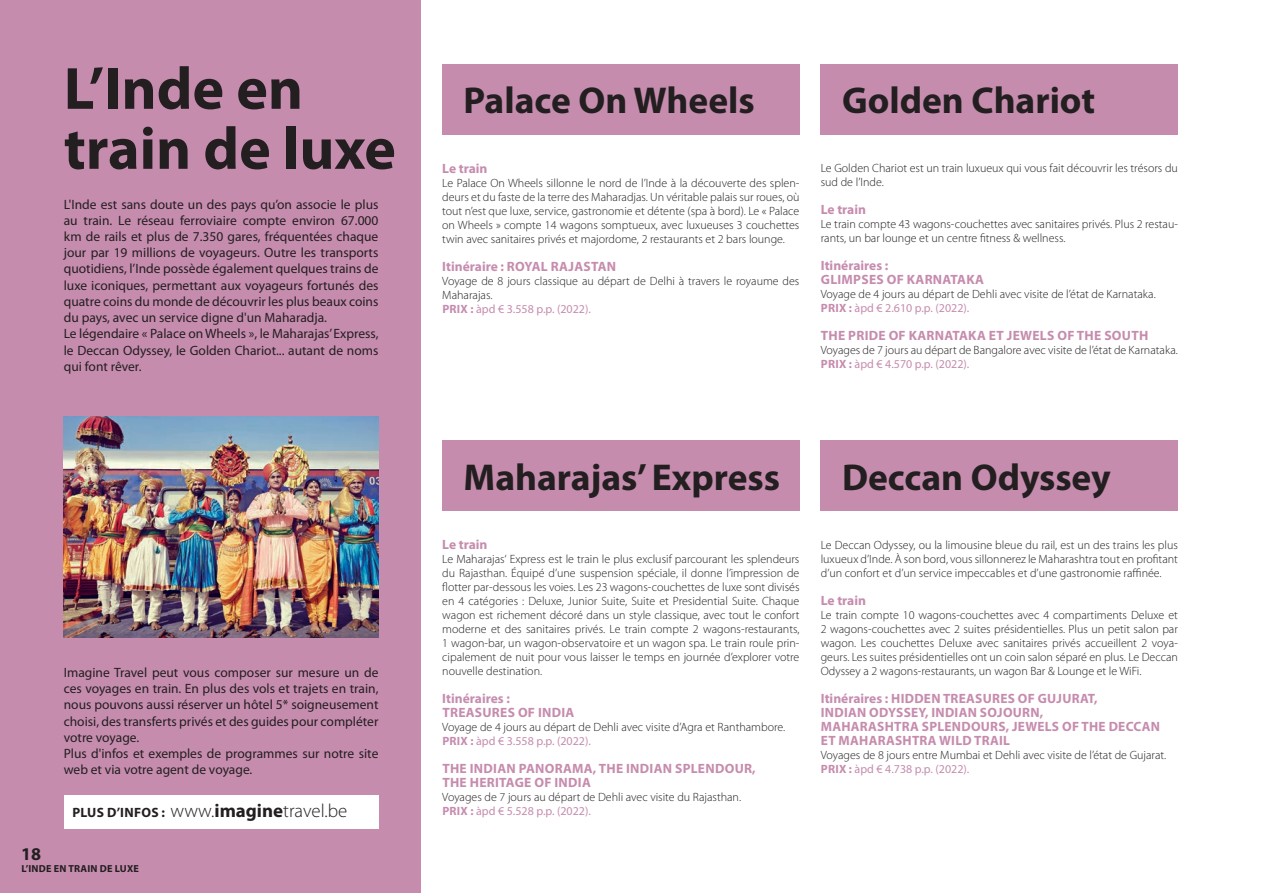
<style>
.page{position:relative;width:1263px;height:893px;background:#fff}
.page>*{position:absolute;margin:0;border:0;box-sizing:border-box;transform-origin:0 0}
.t1{font:700 60px/60px "Myriad Pro";color:#231f20}
.t2{font:700 37.5px "Myriad Pro";color:#231f20}
.t3{font:300 18.9px "Myriad Pro";color:#231f20}
.t4{font:700 18px "Myriad Pro";color:#231f20}
.t5{font:13.5px/16.2px "Myriad Pro";color:#231f20}
.t6{font:700 13.5px/14px "Myriad Pro";letter-spacing:.02em;color:#c68cae}
.t7{font:700 13.5px "Myriad Pro";color:#c68cae}
.t8{font:300 12px/14px "Myriad Pro";color:#231f20}
.t9{font:700 10.2px "Myriad Pro";letter-spacing:.02em;color:#231f20}
.s1{font-weight:700;font-size:13.5px}
.s2{font-weight:700}
.s3{font-weight:700;color:#c68cae}
.s4{font-weight:400;color:#c68cae}
</style>
<div class="page">
<div style="left:0;top:0;width:421px;height:893px;background:#c68cae"></div>
<div style="left:64px;top:795px;width:314px;height:34px;background:#fff"></div>
<div style="left:442px;top:64px;width:357px;height:70px;background:#c68cae"></div>
<div style="left:442px;top:441px;width:357px;height:70px;background:#c68cae"></div>
<div style="left:821px;top:441px;width:357px;height:70px;background:#c68cae"></div>
<div style="left:821px;top:64px;width:357px;height:70px;background:#c68cae"></div>
<img style="left:64px;top:417px;width:314px;height:220px">
<h1 class="t1" style="left:64px;top:59px;width:334px">L’Inde en train de luxe</h1>
<p class="t5" style="left:64px;top:196px;width:316px">L'Inde est sans doute un des pays qu’on associe le plus au train. Le réseau ferroviaire compte environ 67.000 km de rails et plus de 7.350 gares, fréquentées chaque jour par 19 millions de voyageurs. Outre les transports quotidiens, l’Inde possède également quelques trains de luxe iconiques, permettant aux voyageurs fortunés des quatre coins du monde de découvrir les plus beaux coins du pays, avec un service digne d'un Maharadja.<br>Le légendaire « Palace on Wheels », le Maharajas’ Express, le Deccan Odyssey, le Golden Chariot... autant de noms qui font rêver.</p>
<p class="t5" style="left:64px;top:665px;width:316px">Imagine Travel peut vous composer sur mesure un de ces voyages en train. En plus des vols et trajets en train, nous pouvons aussi réserver un hôtel 5* soigneusement choisi, des transferts privés et des guides pour compléter votre voyage.<br>Plus d'infos et exemples de programmes sur notre site web et via votre agent de voyage.</p>
<h3 class="t3" style="left:72px;top:801px;width:276px"><span class="s1">PLUS D’INFOS :</span> www.<span class="s2">imagine</span>travel.be</h3>
<h3 class="t4" style="left:21px;top:843px;width:21px">18</h3>
<p class="t9" style="left:21px;top:863px;width:119px">L’INDE EN TRAIN DE LUXE</p>
<h2 class="t2" style="left:463px;top:80px;width:293px">Palace On Wheels</h2>
<p class="t6" style="left:442px;top:162px;width:47px">Le train</p>
<p class="t8" style="left:442px;top:177px;width:359px;text-align:justify">Le Palace On Wheels sillonne le nord de l’Inde à la découverte des splen&shy;deurs et du faste de la terre des Maharadjas. Un véritable palais sur roues, où tout n’est que luxe, service, gastronomie et détente (spa à bord). Le « Palace on Wheels » compte 14 wagons somptueux, avec luxueuses 3 couchettes twin avec sanitaires privés et majordome, 2 restaurants et 2 bars lounge.</p>
<p class="t7" style="left:442px;top:259px;width:175px">Itinéraire : ROYAL RAJASTAN</p>
<p class="t8" style="left:442px;top:275px;width:359px">Voyage de 8 jours classique au départ de Delhi à travers le royaume des<br>Maharajas.<br><span class="s3">PRIX :</span> <span class="s4">àpd € 3.558 p.p. (2022).</span></p>
<h2 class="t2" style="left:842px;top:80px;width:255px">Golden Chariot</h2>
<p class="t8" style="left:821px;top:162px;width:359px">Le Golden Chariot est un train luxueux qui vous fait découvrir les trésors du sud de l’Inde.</p>
<p class="t6" style="left:821px;top:203px;width:47px">Le train</p>
<p class="t8" style="left:821px;top:218px;width:359px">Le train compte 43 wagons-couchettes avec sanitaires privés. Plus 2 restau&shy;rants, un bar lounge et un centre fitness &amp; wellness.</p>
<p class="t6" style="left:821px;top:259px;width:165px">Itinéraires :<br>GLIMPSES OF KARNATAKA</p>
<p class="t8" style="left:821px;top:288px;width:337px">Voyage de 4 jours au départ de Dehli avec visite de l’état de Karnataka.<br><span class="s3">PRIX :</span> <span class="s4">àpd € 2.610 p.p. (2022).</span></p>
<p class="t6" style="left:821px;top:329px;width:329px">THE PRIDE OF KARNATAKA ET JEWELS OF THE SOUTH</p>
<p class="t8" style="left:821px;top:344px;width:359px">Voyages de 7 jours au départ de Bangalore avec visite de l’état de Karnataka.<br><span class="s3">PRIX :</span> <span class="s4">àpd € 4.570 p.p. (2022).</span></p>
<h2 class="t2" style="left:463px;top:456px;width:318px">Maharajas’ Express</h2>
<h2 class="t2" style="left:842px;top:456px;width:270px">Deccan Odyssey</h2>
<p class="t6" style="left:442px;top:538px;width:47px">Le train</p>
<p class="t8" style="left:442px;top:552px;width:359px;text-align:justify">Le Maharajas‘ Express est le train le plus exclusif parcourant les splendeurs du Rajasthan. Équipé d’une suspension spéciale, il donne l’impression de flotter par-dessous les voies. Les 23 wagons-couchettes de luxe sont divisés en 4 catégories : Deluxe, Junior Suite, Suite et Presidential Suite. Chaque wagon est richement décoré dans un style classique, avec tout le confort moderne et des sanitaires privés. Le train compte 2 wagons-restaurants, 1 wagon-bar, un wagon-observatoire et un wagon spa. Le train roule prin&shy;cipalement de nuit pour vous laisser le temps en journée d’explorer votre nouvelle destination.</p>
<p class="t6" style="left:442px;top:692px;width:134px">Itinéraires :<br>TREASURES OF INDIA</p>
<p class="t8" style="left:442px;top:720px;width:344px">Voyage de 4 jours au départ de Dehli avec visite d’Agra et Ranthambore.<br><span class="s3">PRIX :</span> <span class="s4">àpd € 3.558 p.p. (2022).</span></p>
<p class="t6" style="left:442px;top:762px;width:315px">THE INDIAN PANORAMA, THE INDIAN SPLENDOUR,<br>THE HERITAGE OF INDIA</p>
<p class="t8" style="left:442px;top:790px;width:300px">Voyages de 7 jours au départ de Dehli avec visite du Rajasthan.<br><span class="s3">PRIX :</span> <span class="s4">àpd € 5.528 p.p. (2022).</span></p>
<p class="t8" style="left:821px;top:538px;width:359px;text-align:justify">Le Deccan Odyssey, ou la limousine bleue du rail, est un des trains les plus luxueux d’Inde. À son bord, vous sillonnerez le Maharashtra tout en profitant d’un confort et d’un service impeccables et d’une gastronomie raffinée.</p>
<p class="t6" style="left:821px;top:594px;width:47px">Le train</p>
<p class="t8" style="left:821px;top:608px;width:359px;text-align:justify">Le train compte 10 wagons-couchettes avec 4 compartiments Deluxe et 2 wagons-couchettes avec 2 suites présidentielles. Plus un petit salon par wagon. Les couchettes Deluxe avec sanitaires privés accueillent 2 voya&shy;geurs. Les suites présidentielles ont un coin salon séparé en plus. Le Deccan Odyssey a 2 wagons-restaurants, un wagon Bar &amp; Lounge et le WiFi.</p>
<p class="t6" style="left:821px;top:692px;width:341px">Itinéraires : HIDDEN TREASURES OF GUJURAT,<br>INDIAN ODYSSEY, INDIAN SOJOURN,<br>MAHARASHTRA SPLENDOURS, JEWELS OF THE DECCAN ET MAHARASHTRA WILD TRAIL</p>
<p class="t8" style="left:821px;top:748px;width:347px">Voyages de 8 jours entre Mumbai et Dehli avec visite de l’état de Gujarat.<br><span class="s3">PRIX :</span> <span class="s4">àpd € 4.738 p.p. (2022).</span></p>
</div>
